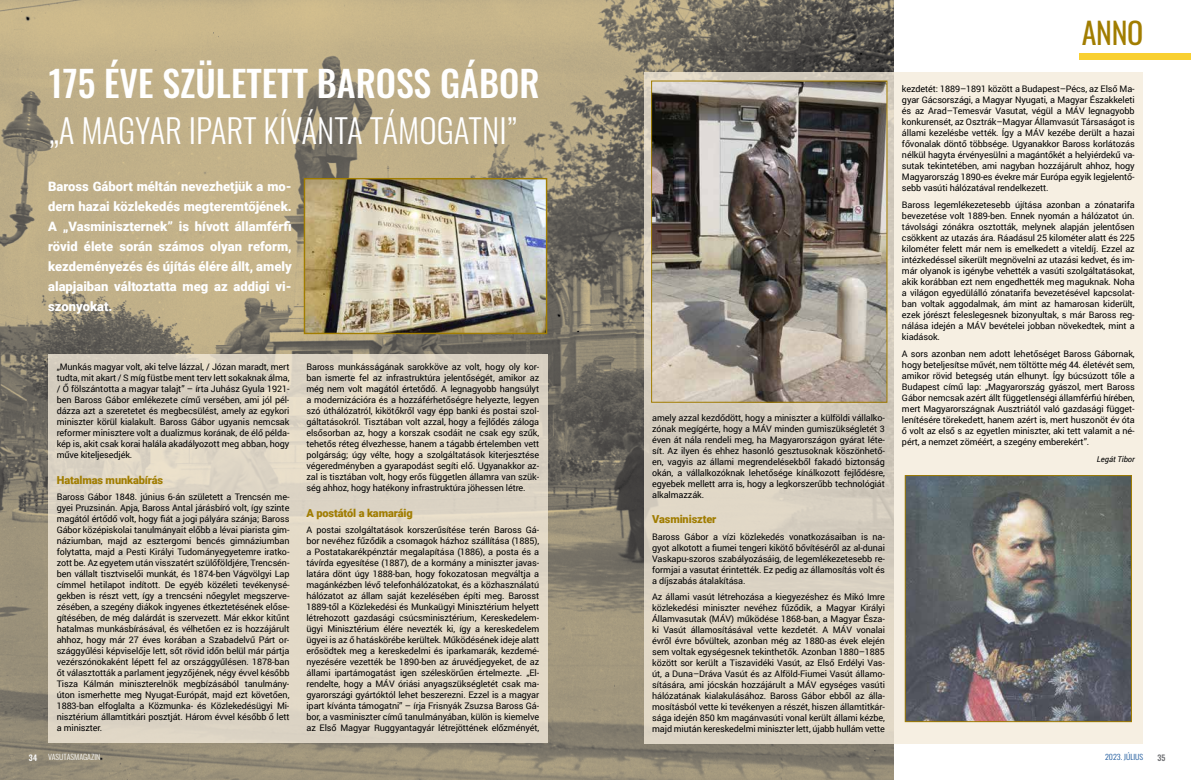
<style>
.page{position:relative;width:1191px;height:780px;background:#fff}
.page>*{position:absolute;margin:0;border:0;box-sizing:border-box;transform-origin:0 0}
.t1{font:500 36px "Oswald";color:#fff}
.t2{font:300 33px "Oswald";color:#fff}
.t3{font:30px "Oswald";color:#a17d01}
.t4{font:900 13px/20px "Roboto";color:#fff;text-align:justify}
.t5{font:900 11px "Roboto";letter-spacing:-.01em;color:#a17d01}
.t6{font:9px/11px "Roboto";letter-spacing:-.01em;color:#000;text-align:justify}
.t7{font:italic 8px "Roboto";letter-spacing:-.01em;color:#000}
.t8{font:500 8px "Oswald";color:#fff}
.t9{font:500 8px "Oswald";color:#6d6e71}
.t10{font:300 7.6px "Oswald";color:#fff;scale:1.05 1}
.t11{font:300 7.6px "Oswald";color:#0e4e96;scale:1.05 1}
</style>
<div class="page">
<img style="left:0;top:0;width:893px;height:780px">
<div style="left:1079px;top:53px;width:112px;height:7px;background:#f9d031"></div>
<svg style="left:643px;top:72px;width:499px;height:671px;background:#e9e1d3"></svg>
<div style="left:48px;top:354px;width:500px;height:389px;background:linear-gradient(to right,#ddd5c4,#e1d8c7)"></div>
<img style="left:653px;top:82px;width:232px;height:319px">
<div style="left:651px;top:80px;width:236px;height:323px;border:1px solid #a17d01"></div>
<img style="left:906px;top:477px;width:224px;height:243px">
<div style="left:904px;top:475px;width:228px;height:247px;border:1px solid #a17d01"></div>
<img style="left:306px;top:180px;width:239px;height:152px">
<div style="left:304px;top:178px;width:243px;height:156px;border:1px solid #a17d01"></div>
<h1 class="t1" style="left:49px;top:64px;width:492px">175 ÉVE SZÜLETETT BAROSS GÁBOR</h1>
<h2 class="t2" style="left:49px;top:102px;width:470px">„A MAGYAR IPART KÍVÁNTA TÁMOGATNI”</h2>
<p class="t4" style="left:48px;top:175px;width:245px">Baross Gábort méltán nevezhetjük a mo&shy;dern hazai közlekedés megteremtőjének.<br>A „Vasminiszternek” is hívott államférfi rövid élete során számos olyan reform, kezdeményezés és újítás élére állt, amely alapjaiban változtatta meg az addigi vi&shy;szonyokat.</p>
<p class="t6" style="left:57px;top:361px;width:234px">„Munkás magyar volt, aki telve lázzal, / Józan maradt, mert tudta, mit akart / S míg füstbe ment terv lett sokaknak álma, / Ő fölszántotta a magyar talajt” – írta Juhász Gyula 1921- ben Baross Gábor emlékezete című versében, ami jól pél&shy;dázza azt a szeretetet és megbecsülést, amely az egykori miniszter körül kialakult. Baross Gábor ugyanis nemcsak reformer minisztere volt a dualizmus korának, de élő példa&shy;kép is, akit csak korai halála akadályozott meg abban, hogy műve kiteljesedjék.</p>
<p class="t5" style="left:57px;top:472px;width:108px">Hatalmas munkabírás</p>
<p class="t6" style="left:57px;top:491px;width:234px">Baross Gábor 1848. június 6-án született a Trencsén me&shy;gyei Pruzsinán. Apja, Baross Antal járásbíró volt, így szinte magától értődő volt, hogy fiát a jogi pályára szánja; Baross Gábor középiskolai tanulmányait előbb a lévai piarista gim&shy;náziumban, majd az esztergomi bencés gimnáziumban folytatta, majd a Pesti Királyi Tudományegyetemre iratko&shy;zott be. Az egyetem után visszatért szülőföldjére, Trencsén&shy;ben vállalt tisztviselői munkát, és 1874-ben Vágvölgyi Lap címmel hetilapot indított. De egyéb közéleti tevékenysé&shy;gekben is részt vett, így a trencséni nőegylet megszerve&shy;zésében, a szegény diákok ingyenes étkeztetésének előse&shy;gítésében, de még dalárdát is szervezett. Már ekkor kitűnt hatalmas munkásbírásával, és vélhetően ez is hozzájárult ahhoz, hogy már 27 éves korában a Szabadelvű Párt or&shy;szággyűlési képviselője lett, sőt rövid időn belül már pártja vezérszónokaként lépett fel az országgyűlésen. 1878-ban őt választották a parlament jegyzőjének, négy évvel később Tisza Kálmán miniszterelnök megbízásából tanulmány&shy;úton ismerhette meg Nyugat-Európát, majd ezt követően, 1883-ban elfoglalta a Közmunka- és Közlekedésügyi Mi&shy;nisztérium államtitkári posztját. Három évvel később ő lett a miniszter.</p>
<p class="t6" style="left:306px;top:361px;width:234px">Baross munkásságának sarokköve az volt, hogy oly kor&shy;ban ismerte fel az infrastruktúra jelentőségét, amikor az még nem volt magától értetődő. A legnagyobb hangsúlyt a modernizációra és a hozzáférhetőségre helyezte, legyen szó úthálózatról, kikötőkről vagy épp banki és postai szol&shy;gáltatásokról. Tisztában volt azzal, hogy a fejlődés záloga elsősorban az, hogy a korszak csodáit ne csak egy szűk, tehetős réteg élvezhesse, hanem a tágabb értelemben vett polgárság; úgy vélte, hogy a szolgáltatások kiterjesztése végeredményben a gyarapodást segíti elő. Ugyanakkor az&shy;zal is tisztában volt, hogy erős független államra van szük&shy;ség ahhoz, hogy hatékony infrastruktúra jöhessen létre.</p>
<p class="t5" style="left:306px;top:505px;width:108px">A postától a kamaráig</p>
<p class="t6" style="left:306px;top:524px;width:234px">A postai szolgáltatások korszerűsítése terén Baross Gá&shy;bor nevéhez fűződik a csomagok házhoz szállítása (1885), a Postatakarékpénztár megalapítása (1886), a posta és a távírda egyesítése (1887), de a kormány a miniszter javas&shy;latára dönt úgy 1888-ban, hogy fokozatosan megváltja a magánkézben lévő telefonhálózatokat, és a közhasználatú hálózatot az állam saját kezelésében építi meg. Barosst 1889-től a Közlekedési és Munkaügyi Minisztérium helyett létrehozott gazdasági csúcsminisztérium, Kereskedelem&shy;ügyi Minisztérium élére nevezték ki, így a kereskedelem ügyei is az ő hatáskörébe kerültek. Működésének ideje alatt erősödtek meg a kereskedelmi és iparkamarák, kezdemé&shy;nyezésére vezették be 1890-ben az áruvédjegyeket, de az állami ipartámogatást igen széleskörűen értelmezte. „El&shy;rendelte, hogy a MÁV óriási anyagszükségletét csak ma&shy;gyarországi gyártóktól lehet beszerezni. Ezzel is a magyar ipart kívánta támogatni” – írja Frisnyák Zsuzsa Baross Gá&shy;bor, a vasminiszter című tanulmányában, külön is kiemelve az Első Magyar Ruggyantagyár létrejöttének előzményét,</p>
<p class="t6" style="left:652px;top:411px;width:234px">amely azzal kezdődött, hogy a miniszter a külföldi vállalko&shy;zónak megígérte, hogy a MÁV minden gumiszükségletét 3 éven át nála rendeli meg, ha Magyarországon gyárat léte&shy;sít. Az ilyen és ehhez hasonló gesztusoknak köszönhető&shy;en, vagyis az állami megrendelésekből fakadó biztonság okán, a vállalkozóknak lehetősége kínálkozott fejlődésre, egyebek mellett arra is, hogy a legkorszerűbb technológiát alkalmazzák.</p>
<p class="t5" style="left:652px;top:511px;width:66px">Vasminiszter</p>
<p class="t6" style="left:652px;top:530px;width:234px">Baross Gábor a vízi közlekedés vonatkozásaiban is na&shy;gyot alkotott a fiumei tengeri kikötő bővítéséről az al-dunai Vaskapu-szoros szabályozásáig, de legemlékezetesebb re&shy;formjai a vasutat érintették. Ez pedig az államosítás volt és a díjszabás átalakítása.</p>
<p class="t6" style="left:652px;top:591px;width:234px">Az állami vasút létrehozása a kiegyezéshez és Mikó Imre közlekedési miniszter nevéhez fűződik, a Magyar Királyi Államvasutak (MÁV) működése 1868-ban, a Magyar Észa&shy;ki Vasút államosításával vette kezdetét. A MÁV vonalai évről évre bővültek, azonban még az 1880-as évek elején sem voltak egységesnek tekinthetők. Azonban 1880–1885 között sor került a Tiszavidéki Vasút, az Első Erdélyi Vas&shy;út, a Duna–Dráva Vasút és az Alföld-Fiumei Vasút államo&shy;sítására, ami jócskán hozzájárult a MÁV egységes vasúti hálózatának kialakulásához. Baross Gábor ebből az álla&shy;mosításból vette ki tevékenyen a részét, hiszen államtitkár&shy;sága idején 850 km magánvasúti vonal került állami kézbe, majd miután kereskedelmi miniszter lett, újabb hullám vette</p>
<h3 class="t3" style="left:1081px;top:6px;width:63px">ANNO</h3>
<p class="t6" style="left:902px;top:83px;width:234px">kezdetét: 1889–1891 között a Budapest–Pécs, az Első Ma&shy;gyar Gácsországi, a Magyar Nyugati, a Magyar Északkeleti és az Arad–Temesvár Vasutat, végül a MÁV legnagyobb konkurensét, az Osztrák–Magyar Államvasút Társaságot is állami kezelésbe vették. Így a MÁV kezébe derült a hazai fővonalak döntő többsége. Ugyanakkor Baross korlátozás nélkül hagyta érvényesülni a magántőkét a helyiérdekű va&shy;sutak tekintetében, ami nagyban hozzájárult ahhoz, hogy Magyarország 1890-es évekre már Európa egyik legjelentő&shy;sebb vasúti hálózatával rendelkezett.</p>
<p class="t6" style="left:902px;top:199px;width:234px">Baross legemlékezetesebb újítása azonban a zónatarifa bevezetése volt 1889-ben. Ennek nyomán a hálózatot ún. távolsági zónákra osztották, melynek alapján jelentősen csökkent az utazás ára. Ráadásul 25 kilométer alatt és 225 kilométer felett már nem is emelkedett a viteldíj. Ezzel az intézkedéssel sikerült megnövelni az utazási kedvet, és im&shy;már olyanok is igénybe vehették a vasúti szolgáltatásokat, akik korábban ezt nem engedhették meg maguknak. Noha a világon egyedülálló zónatarifa bevezetésével kapcsolat&shy;ban voltak aggodalmak, ám mint az hamarosan kiderült, ezek jórészt feleslegesnek bizonyultak, s már Baross reg&shy;nálása idején a MÁV bevételei jobban növekedtek, mint a kiadások.</p>
<p class="t6" style="left:902px;top:348px;width:234px">A sors azonban nem adott lehetőséget Baross Gábornak, hogy beteljesítse művét, nem töltötte még 44. életévét sem, amikor rövid betegség után elhunyt. Így búcsúzott tőle a Budapest című lap: „Magyarország gyászol, mert Baross Gábor nemcsak azért állt függetlenségi államférfiú hírében, mert Magyarországnak Ausztriától való gazdasági függet&shy;lenítésére törekedett, hanem azért is, mert huszonöt év óta ő volt az első s az egyetlen miniszter, aki tett valamit a né&shy;pért, a nemzet zöméért, a szegény emberekért”.</p>
<p class="t7" style="left:1097px;top:453px;width:39px">Legát Tibor</p>
<p class="t8" style="left:29px;top:753px;width:10px">34</p>
<p class="t10" style="left:48px;top:750px;width:51px">VASUTASMAGAZIN</p>
<p class="t11" style="left:1105px;top:750px;width:38px">2023. JÚLIUS</p>
<p class="t9" style="left:1157px;top:753px;width:10px">35</p>
</div>
